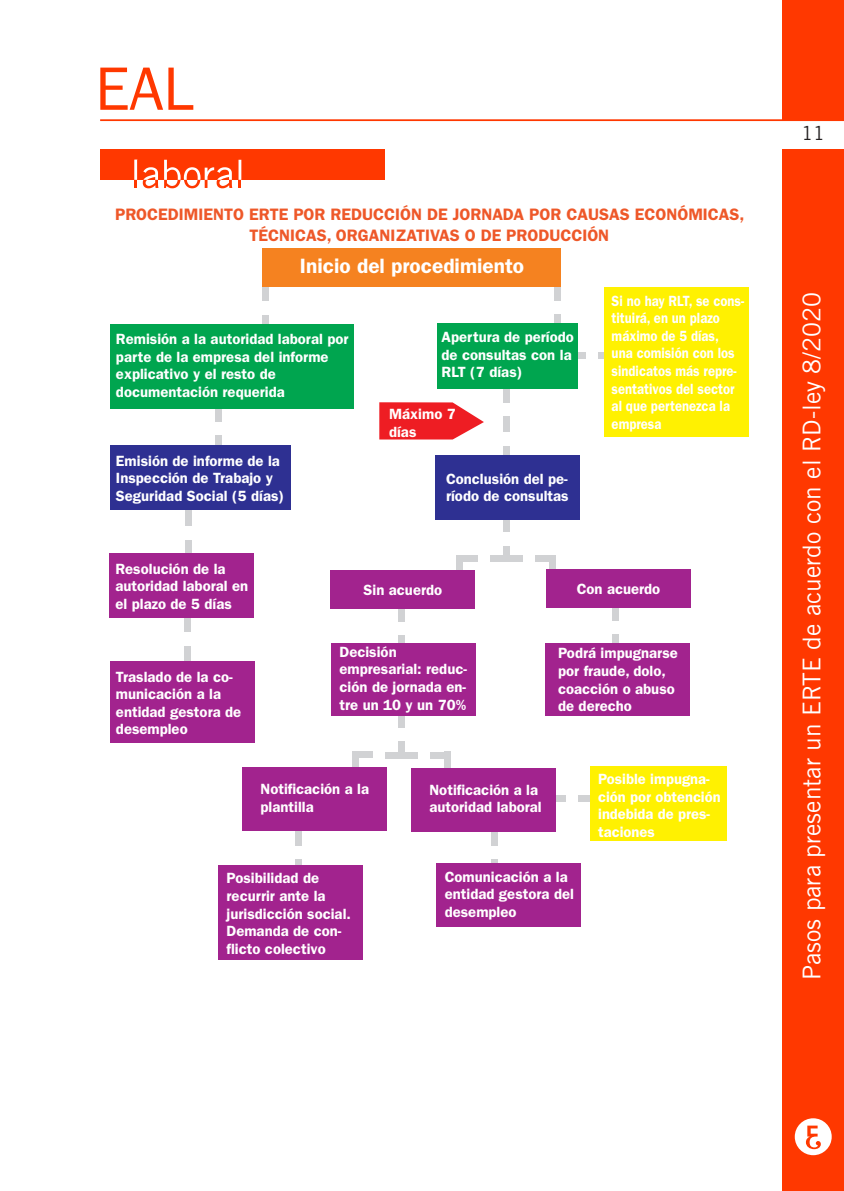
<style>
.page{position:relative;width:844px;height:1191px;background:#fff}
.page>*{position:absolute;margin:0;border:0;box-sizing:border-box;transform-origin:0 0}
.t1{font:24.5px "Trade Gothic";color:#fff}
.t2{font:600 20.82px "Franklin Gothic";color:#fff}
.t3{font:19.25px "Trade Gothic";color:#231f20}
.t4{font:600 16.62px/21px "Franklin Gothic";color:#ee5829;text-align:center}
.t5{font:600 14.88px/17.7px "Franklin Gothic";color:#fff}
.t6{font:600 14.88px/17.7px "Franklin Gothic";color:#fff;scale:.87 1}
</style>
<div class="page">
<div style="left:782px;top:0;width:61px;height:1177px;background:#ff3800"></div>
<div style="left:1px;top:121px;width:842px;height:28px;background:#fff"></div>
<hr style="left:100px;top:119px;width:743px;height:2px;background:#ff3800">
<div style="left:794px;top:1118px;width:37px;height:37px;background:#fff;border-radius:50%"></div>
<svg style="left:805px;top:1125px;width:15px;height:24px"></svg>
<svg style="left:100px;top:68px;width:93px;height:42px"></svg>
<div style="left:100px;top:149px;width:284px;height:31px;background:#ff3800"></div>
<svg style="left:134px;top:160px;width:107px;height:28px"></svg>
<div style="left:295px;top:859px;width:6px;height:16px;background:#d1d2d4"></div>
<div style="left:491px;top:859px;width:6px;height:16px;background:#d1d2d4"></div>
<div style="left:398px;top:741px;width:7px;height:15px;background:#d1d2d4"></div>
<div style="left:352px;top:751px;width:6px;height:18px;background:#d1d2d4"></div>
<div style="left:444px;top:751px;width:6px;height:18px;background:#d1d2d4"></div>
<div style="left:295px;top:830px;width:6px;height:16px;background:#d1d2d4"></div>
<div style="left:491px;top:830px;width:6px;height:16px;background:#d1d2d4"></div>
<div style="left:398px;top:711px;width:7px;height:16px;background:#d1d2d4"></div>
<div style="left:352px;top:751px;width:20px;height:7px;background:#d1d2d4"></div>
<div style="left:430px;top:751px;width:21px;height:7px;background:#d1d2d4"></div>
<div style="left:385px;top:751px;width:32px;height:7px;background:#d1d2d4"></div>
<div style="left:545px;top:795px;width:20px;height:7px;background:#d1d2d4"></div>
<div style="left:578px;top:795px;width:20px;height:7px;background:#d1d2d4"></div>
<div style="left:185px;top:510px;width:6px;height:16px;background:#d1d2d4"></div>
<div style="left:184px;top:616px;width:7px;height:16px;background:#d1d2d4"></div>
<div style="left:503px;top:546px;width:6px;height:15px;background:#d1d2d4"></div>
<div style="left:185px;top:540px;width:6px;height:15px;background:#d1d2d4"></div>
<div style="left:184px;top:645px;width:7px;height:16px;background:#d1d2d4"></div>
<div style="left:398px;top:605px;width:7px;height:16px;background:#d1d2d4"></div>
<div style="left:612px;top:605px;width:6px;height:16px;background:#d1d2d4"></div>
<div style="left:549px;top:555px;width:6px;height:16px;background:#d1d2d4"></div>
<div style="left:456px;top:555px;width:6px;height:16px;background:#d1d2d4"></div>
<div style="left:398px;top:635px;width:7px;height:15px;background:#d1d2d4"></div>
<div style="left:612px;top:634px;width:6px;height:16px;background:#d1d2d4"></div>
<div style="left:503px;top:516px;width:6px;height:15px;background:#d1d2d4"></div>
<div style="left:457px;top:554px;width:20px;height:7px;background:#d1d2d4"></div>
<div style="left:535px;top:555px;width:21px;height:7px;background:#d1d2d4"></div>
<div style="left:490px;top:555px;width:32px;height:7px;background:#d1d2d4"></div>
<div style="left:215px;top:406px;width:7px;height:15px;background:#d1d2d4"></div>
<div style="left:503px;top:446px;width:6px;height:15px;background:#d1d2d4"></div>
<div style="left:215px;top:435px;width:7px;height:15px;background:#d1d2d4"></div>
<div style="left:503px;top:416px;width:6px;height:16px;background:#d1d2d4"></div>
<div style="left:262px;top:286px;width:7px;height:15px;background:#d1d2d4"></div>
<div style="left:503px;top:387px;width:6px;height:15px;background:#d1d2d4"></div>
<div style="left:554px;top:285px;width:6px;height:15px;background:#d1d2d4"></div>
<div style="left:262px;top:315px;width:7px;height:15px;background:#d1d2d4"></div>
<div style="left:554px;top:314px;width:6px;height:16px;background:#d1d2d4"></div>
<div style="left:565px;top:352px;width:21px;height:7px;background:#d1d2d4"></div>
<div style="left:598px;top:352px;width:20px;height:7px;background:#d1d2d4"></div>
<div style="left:262px;top:248px;width:299px;height:39px;background:#f58220"></div>
<div style="left:110px;top:324px;width:244px;height:85px;background:#00a54f"></div>
<div style="left:110px;top:445px;width:181px;height:64px;background:#2e3092"></div>
<div style="left:110px;top:554px;width:144px;height:64px;background:#a2238e"></div>
<div style="left:110px;top:661px;width:144px;height:81px;background:#a2238e"></div>
<div style="left:242px;top:767px;width:144px;height:64px;background:#a2238e"></div>
<div style="left:330px;top:571px;width:144px;height:38px;background:#a2238e"></div>
<div style="left:546px;top:570px;width:144px;height:38px;background:#a2238e"></div>
<div style="left:411px;top:767px;width:144px;height:64px;background:#a2238e"></div>
<div style="left:331px;top:643px;width:144px;height:72px;background:#a2238e"></div>
<div style="left:545px;top:643px;width:144px;height:73px;background:#a2238e"></div>
<div style="left:437px;top:863px;width:144px;height:64px;background:#a2238e"></div>
<div style="left:219px;top:865px;width:144px;height:94px;background:#a2238e"></div>
<div style="left:434px;top:455px;width:145px;height:64px;background:#2e3092"></div>
<div style="left:437px;top:323px;width:141px;height:65px;background:#00a54f"></div>
<div style="left:603px;top:288px;width:145px;height:149px;background:#fff101"></div>
<div style="left:590px;top:766px;width:136px;height:75px;background:#fff101"></div>
<svg style="left:379px;top:402px;width:105px;height:37px;background:#f04046"></svg>
<p class="t4" style="left:115px;top:205px;width:630px">PROCEDIMIENTO ERTE POR REDUCCIÓN DE JORNADA POR CAUSAS ECONÓMICAS,<br>TÉCNICAS, ORGANIZATIVAS O DE PRODUCCIÓN</p>
<h2 class="t2" style="left:300px;top:259px;width:226px">Inicio del procedimiento</h2>
<p class="t5" style="left:116px;top:331px;width:234px">Remisión a la autoridad laboral por parte de la empresa del informe explicativo y el resto de documentación requerida</p>
<p class="t5" style="left:116px;top:453px;width:170px">Emisión de informe de la<br>Inspección de Trabajo y<br>Seguridad Social (5 días)</p>
<p class="t5" style="left:441px;top:329px;width:134px">Apertura de período de consultas con la<br>RLT (7 días)</p>
<p class="t5" style="left:389px;top:406px;width:68px">Máximo 7 días</p>
<p class="t5" style="left:446px;top:471px;width:124px">Conclusión del pe&shy;ríodo de consultas</p>
<p class="t6" style="left:611px;top:293px;width:154px">Si no hay RLT, se cons&shy;tituirá, en un plazo máximo de 5 días,<br>una comisión con los sindicatos más repre&shy;sentativos del sector al que pertenezca la empresa</p>
<p class="t5" style="left:115px;top:561px;width:134px">Resolución de la autoridad laboral en el plazo de 5 días</p>
<p class="t5" style="left:363px;top:582px;width:80px">Sin acuerdo</p>
<p class="t5" style="left:576px;top:581px;width:85px">Con acuerdo</p>
<p class="t5" style="left:116px;top:669px;width:127px">Traslado de la co&shy;municación a la entidad gestora de desempleo</p>
<p class="t5" style="left:339px;top:644px;width:129px">Decisión empresarial: reduc&shy;ción de jornada en&shy;tre un 10 y un 70%</p>
<p class="t5" style="left:558px;top:646px;width:121px">Podrá impugnarse por fraude, dolo, coacción o abuso de derecho</p>
<p class="t5" style="left:260px;top:781px;width:110px">Notificación a la plantilla</p>
<p class="t5" style="left:429px;top:782px;width:114px">Notificación a la autoridad laboral</p>
<p class="t5" style="left:598px;top:771px;width:124px">Posible impugna&shy;ción por obtención indebida de pres&shy;taciones</p>
<p class="t5" style="left:226px;top:870px;width:126px">Posibilidad de recurrir ante la jurisdicción social.<br>Demanda de con&shy;flicto colectivo</p>
<p class="t5" style="left:444px;top:869px;width:131px">Comunicación a la entidad gestora del desempleo</p>
<p class="t3" style="left:801px;top:126px;width:25px">11</p>
<h1 class="t1" style="left:802px;top:980px;width:689px;rotate:-90deg">Pasos para presentar un ERTE de acuerdo con el RD-ley 8/2020</h1>
</div>
